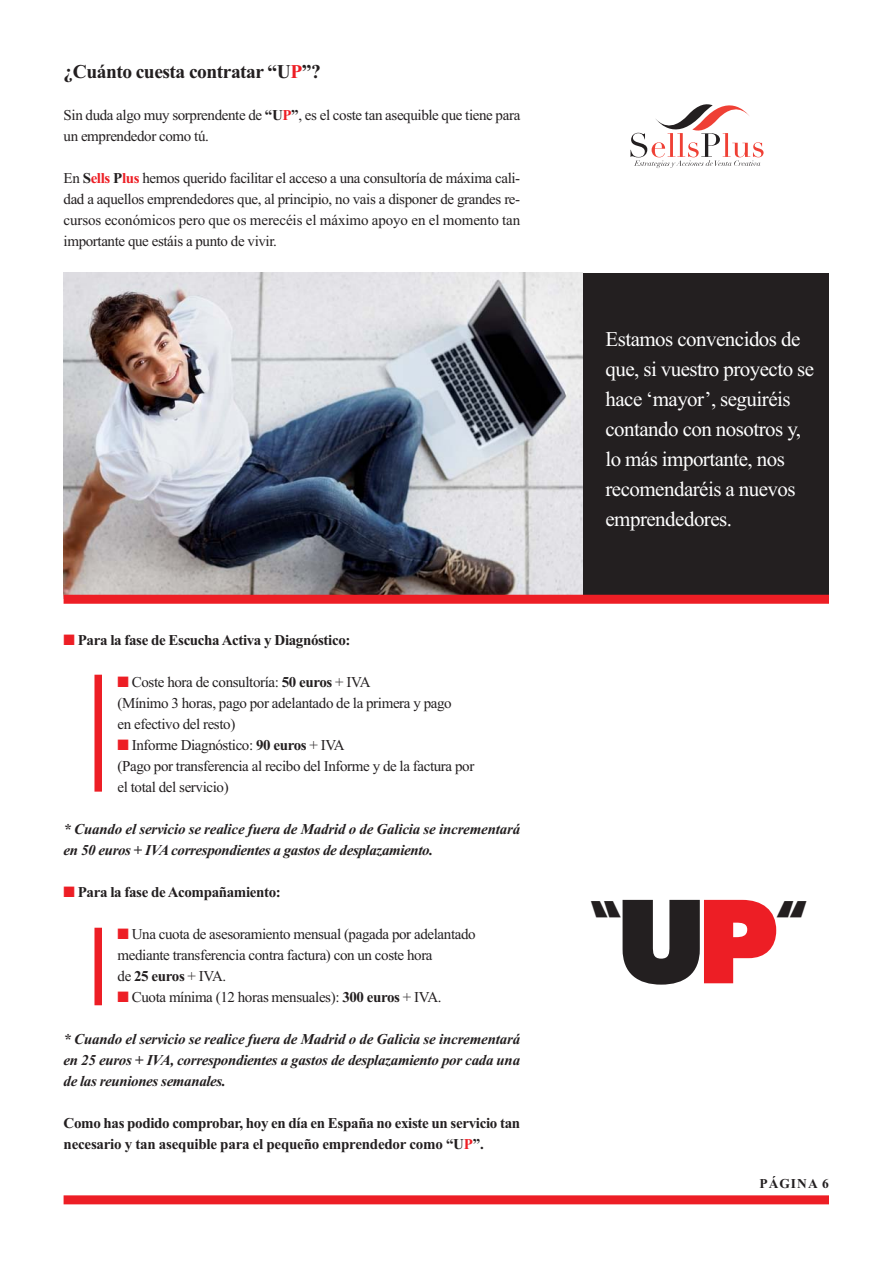
<style>
.page{position:relative;width:893px;height:1263px;background:#fff}
.page>*{position:absolute;margin:0;border:0;box-sizing:border-box;transform-origin:0 0}
.t1{font:800 110.7px "Futura";color:#231f20}
.t2{font:800 43.65px "Futura";color:#231f20}
.t3{font:21px/30px "Times New Roman";letter-spacing:-.025em;color:#fff}
.t4{font:700 19.5px "Times New Roman";letter-spacing:-.025em;color:#231f20}
.t5{font:15px/21px "Times New Roman";letter-spacing:-.025em;color:#231f20}
.t6{font:italic 700 15px/21px "Times New Roman";letter-spacing:-.02em;color:#231f20}
.t7{font:700 15px/21px "Times New Roman";letter-spacing:-.02em;color:#231f20}
.t8{font:700 13.5px "Times New Roman";letter-spacing:.075em;color:#231f20}
.s1{color:#ed1e25}
.s2{font-weight:700}
.s3{font-weight:700;color:#ed1e25}
</style>
<div class="page">
<svg style="left:630px;top:104px;width:134px;height:64px"></svg>
<div style="left:64px;top:273px;width:765px;height:325px;background:#231f20"></div>
<img style="left:64px;top:273px;width:518px;height:322px">
<div style="left:64px;top:595px;width:765px;height:9px;background:#ed1e25"></div>
<div style="left:64px;top:1195px;width:765px;height:9px;background:#ed1e25"></div>
<div style="left:94px;top:675px;width:8px;height:117px;background:#ed1e25"></div>
<div style="left:94px;top:928px;width:8px;height:77px;background:#ed1e25"></div>
<h3 class="t4" style="left:64px;top:65px;width:259px">¿Cuánto cuesta contratar “U<span class="s1">P</span>”?</h3>
<p class="t5" style="left:64px;top:106px;width:458px">Sin duda algo muy sorprendente de <span class="s2">“U</span><span class="s3">P</span><span class="s2">”</span>, es el coste tan asequible que tiene para un emprendedor como tú.</p>
<p class="t5" style="left:64px;top:169px;width:458px;text-align:justify">En <span class="s2">S</span><span class="s3">ells</span> <span class="s2">P</span><span class="s3">lus</span> hemos querido facilitar el acceso a una consultoría de máxima cali&shy;dad a aquellos emprendedores que, al principio, no vais a disponer de grandes re&shy;cursos económicos pero que os merecéis el máximo apoyo en el momento tan importante que estáis a punto de vivir.</p>
<p class="t7" style="left:64px;top:631px;width:288px"><span class="s1">■</span> Para la fase de Escucha Activa y Diagnóstico:</p>
<p class="t5" style="left:118px;top:673px;width:336px"><span class="s1">■</span> Coste hora de consultoría: <span class="s2">50 euros</span> + IVA<br>(Mínimo 3 horas, pago por adelantado de la primera y pago en efectivo del resto)</p>
<p class="t5" style="left:118px;top:736px;width:358px"><span class="s1">■</span> Informe Diagnóstico: <span class="s2">90 euros</span> + IVA<br>(Pago por transferencia al recibo del Informe y de la factura por el total del servicio)</p>
<p class="t6" style="left:64px;top:820px;width:458px">* Cuando el servicio se realice fuera de Madrid o de Galicia se incrementará en 50 euros + IVA correspondientes a gastos de desplazamiento.</p>
<p class="t7" style="left:64px;top:883px;width:219px"><span class="s1">■</span> Para la fase de Acompañamiento:</p>
<p class="t5" style="left:118px;top:925px;width:360px"><span class="s1">■</span> Una cuota de asesoramiento mensual (pagada por adelantado mediante transferencia contra factura) con un coste hora<br>de <span class="s2">25 euros</span> + IVA.</p>
<p class="t5" style="left:118px;top:988px;width:325px"><span class="s1">■</span> Cuota mínima (12 horas mensuales): <span class="s2">300 euros</span> + IVA.</p>
<p class="t6" style="left:64px;top:1030px;width:458px;text-align:justify">* Cuando el servicio se realice fuera de Madrid o de Galicia se incrementará en 25 euros + IVA, correspondientes a gastos de desplazamiento por cada una de las reuniones semanales.</p>
<p class="t7" style="left:64px;top:1114px;width:458px">Como has podido comprobar, hoy en día en España no existe un servicio tan necesario y tan asequible para el pequeño emprendedor como “U<span class="s1">P</span>”.</p>
<h3 class="t3" style="left:605px;top:326px;width:210px">Estamos convencidos de que, si vuestro proyecto se hace ‘mayor’, seguiréis contando con nosotros y, lo más importante, nos recomendaréis a nuevos emprendedores.</h3>
<h1 class="t1" style="left:616px;top:893px;width:163px">U<span class="s1">P</span></h1>
<h2 class="t2" style="left:774px;top:898px;width:36px">“</h2>
<p class="t8" style="left:759px;top:1179px;width:71px">PÁGINA 6</p>
</div>
